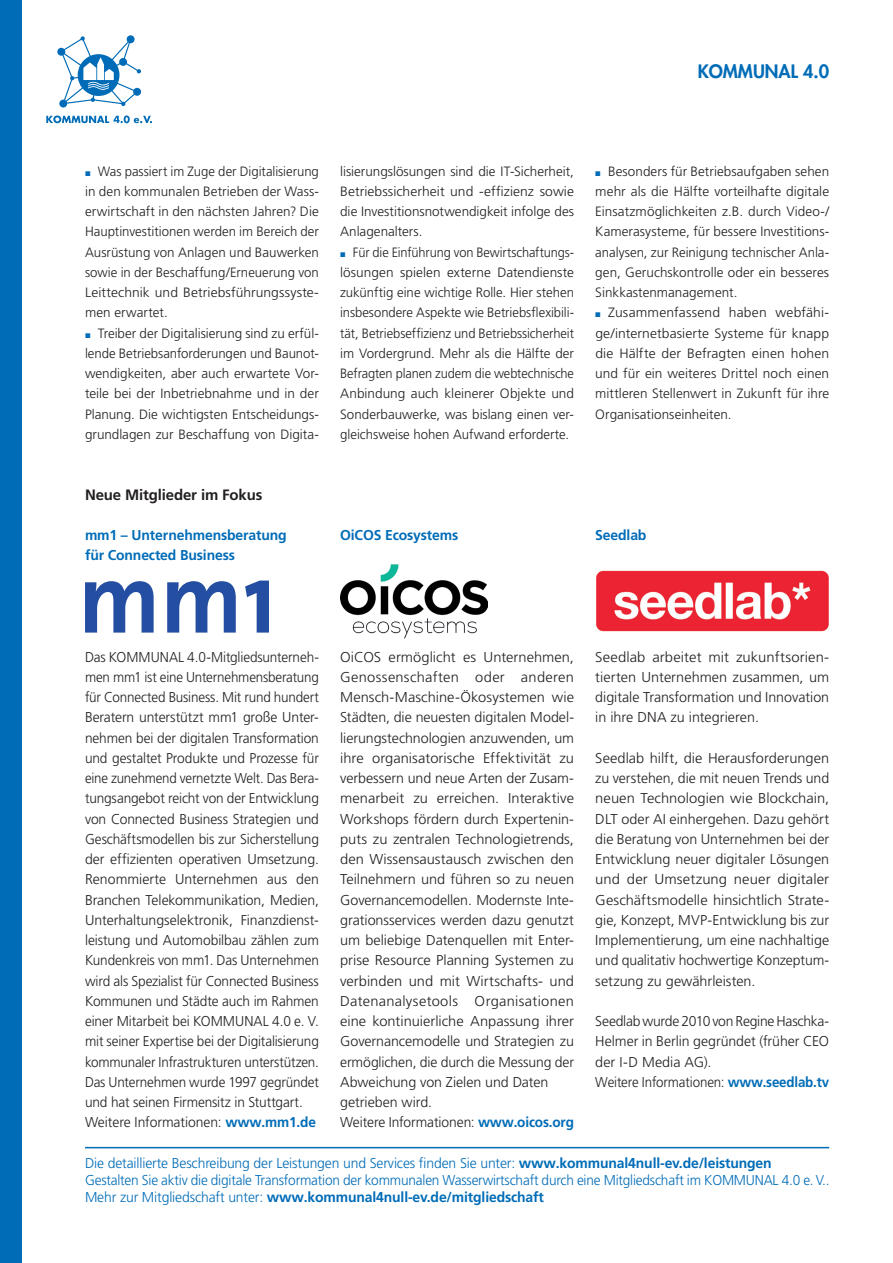
<style>
.page{position:relative;width:893px;height:1263px;background:#fff}
.page>*{position:absolute;margin:0;border:0;box-sizing:border-box;transform-origin:0 0}
.t1{font:800 18px "Futura Std";color:#006cb7}
.t2{font:700 15px "Frutiger LT Pro";letter-spacing:-.01em;color:#231f20}
.t3{font:300 14.25px/20.2px "Frutiger LT Pro";letter-spacing:-.005em;color:#231f20}
.t4{font:300 14.25px/20.2px "Frutiger LT Pro";letter-spacing:-.005em;color:#231f20;scale:.95 1}
.t5{font:300 14.25px/17.1px "Frutiger LT Pro";letter-spacing:-.015em;color:#006cb7}
.t6{font:300 14.25px/20.2px "Frutiger LT Pro";letter-spacing:-.005em;color:#231f20;text-align:justify;scale:1.04 1}
.t7{font:700 14.25px/20.2px "Frutiger LT Pro";letter-spacing:-.01em;color:#006cb7}
.t8{font:300 13.5px/20.2px "Frutiger LT Pro";color:#231f20;text-align:justify}
.t9{font:300 13.5px/20.2px "Frutiger LT Pro";color:#231f20;text-align:justify;scale:.95 1}
.s1{font-weight:700;color:#006cb7}
.s2{font-weight:700}
</style>
<div class="page">
<div style="left:0;top:0;width:21px;height:1263px;background:#006cb7"></div>
<svg style="left:57px;top:35px;width:84px;height:73px"></svg>
<svg style="left:46px;top:115px;width:106px;height:8px"></svg>
<hr style="left:85px;top:1147px;width:744px;height:1px;background:#006cb7">
<svg style="left:85px;top:581px;width:69px;height:52px"></svg>
<svg style="left:167px;top:581px;width:69px;height:52px"></svg>
<svg style="left:245px;top:581px;width:24px;height:52px"></svg>
<img style="left:340px;top:564px;width:147px;height:75px">
<img style="left:596px;top:570px;width:233px;height:61px">
<p class="t1" style="left:698px;top:60px;width:133px">KOMMUNAL 4.0</p>
<p class="t8" style="left:85px;top:161px;width:235px;text-indent:13px">Was passiert im Zuge der Digitalisierung in den kommunalen Betrieben der Wass&shy;erwirtschaft in den nächsten Jahren? Die Hauptinvestitionen werden im Bereich der Ausrüstung von Anlagen und Bauwerken sowie in der Beschaffung/Erneuerung von Leittechnik und Betriebsführungssyste&shy;men erwartet.</p>
<p class="t8" style="left:85px;top:323px;width:235px;text-indent:13px">Treiber der Digitalisierung sind zu erfül&shy;lende Betriebsanforderungen und Baunot&shy;wendigkeiten, aber auch erwartete Vor&shy;teile bei der Inbetriebnahme und in der Planung. Die wichtigsten Entscheidungs&shy;grundlagen zur Beschaffung von Digita-</p>
<p class="t2" style="left:85px;top:485px;width:179px">Neue Mitglieder im Fokus</p>
<p class="t7" style="left:85px;top:525px;width:203px">mm1 – Unternehmensberatung für Connected Business</p>
<p class="t8" style="left:340px;top:161px;width:235px">lisierungslösungen sind die IT-Sicherheit, Betriebssicherheit und -effizienz sowie die Investitionsnotwendigkeit infolge des Anlagenalters.</p>
<p class="t9" style="left:340px;top:242px;width:248px;text-indent:13px">Für die Einführung von Bewirtschaftungs&shy;lösungen spielen externe Datendienste zukünftig eine wichtige Rolle. Hier stehen insbesondere Aspekte wie Betriebsflexibili&shy;tät, Betriebseffizienz und Betriebssicherheit im Vordergrund. Mehr als die Hälfte der Befragten planen zudem die webtechnische Anbindung auch kleinerer Objekte und Sonderbauwerke, was bislang einen ver&shy;gleichsweise hohen Aufwand erforderte.</p>
<p class="t7" style="left:340px;top:525px;width:120px">OiCOS Ecosystems</p>
<p class="t8" style="left:595px;top:161px;width:235px;text-indent:13px">Besonders für Betriebsaufgaben sehen mehr als die Hälfte vorteilhafte digitale Einsatzmöglichkeiten z.B. durch Video-/ Kamerasysteme, für bessere Investitions&shy;analysen, zur Reinigung technischer Anla&shy;gen, Geruchskontrolle oder ein besseres Sinkkastenmanagement.</p>
<p class="t8" style="left:595px;top:303px;width:235px;text-indent:13px">Zusammenfassend haben webfähi&shy;ge/internetbasierte Systeme für knapp die Hälfte der Befragten einen hohen und für ein weiteres Drittel noch einen mittleren Stellenwert in Zukunft für ihre Organisationseinheiten.</p>
<p class="t7" style="left:595px;top:525px;width:53px">Seedlab</p>
<p class="t4" style="left:85px;top:647px;width:248px">Das KOMMUNAL 4.0-Mitgliedsunterneh&shy;men mm1 ist eine Unternehmensberatung für Connected Business. Mit rund hundert Beratern unterstützt mm1 große Unter&shy;nehmen bei der digitalen Transformation und gestaltet Produkte und Prozesse für eine zunehmend vernetzte Welt. Das Bera&shy;tungsangebot reicht von der Entwicklung von Connected Business Strategien und Geschäftsmodellen bis zur Sicherstellung der effizienten operativen Umsetzung.<br>Renommierte Unternehmen aus den Branchen Telekommunikation, Medien, Unterhaltungselektronik, Finanzdienst&shy;leistung und Automobilbau zählen zum Kundenkreis von mm1. Das Unternehmen wird als Spezialist für Connected Business Kommunen und Städte auch im Rahmen einer Mitarbeit bei KOMMUNAL 4.0 e. V. mit seiner Expertise bei der Digitalisierung kommunaler Infrastrukturen unterstützen.<br>Das Unternehmen wurde 1997 gegründet und hat seinen Firmensitz in Stuttgart.<br>Weitere Informationen: <span class="s1">www.mm1.de</span></p>
<p class="t3" style="left:340px;top:647px;width:235px">OiCOS ermöglicht es Unternehmen, Genossenschaften oder anderen Mensch-Maschine-Ökosystemen wie Städten, die neuesten digitalen Model&shy;lierungstechnologien anzuwenden, um ihre organisatorische Effektivität zu verbessern und neue Arten der Zusam&shy;menarbeit zu erreichen. Interaktive Workshops fördern durch Expertenin&shy;puts zu zentralen Technologietrends, den Wissensaustausch zwischen den Teilnehmern und führen so zu neuen Governancemodellen. Modernste Inte&shy;grationsservices werden dazu genutzt um beliebige Datenquellen mit Enter&shy;prise Resource Planning Systemen zu verbinden und mit Wirtschafts- und Datenanalysetools Organisationen eine kontinuierliche Anpassung ihrer Governancemodelle und Strategien zu ermöglichen, die durch die Messung der Abweichung von Zielen und Daten getrieben wird.<br>Weitere Informationen: <span class="s1">www.oicos.org</span></p>
<p class="t6" style="left:595px;top:647px;width:226px">Seedlab arbeitet mit zukunftsorien&shy;tierten Unternehmen zusammen, um digitale Transformation und Innovation in ihre DNA zu integrieren.</p>
<p class="t3" style="left:595px;top:748px;width:235px;text-align:justify">Seedlab hilft, die Herausforderungen zu verstehen, die mit neuen Trends und neuen Technologien wie Blockchain, DLT oder AI einhergehen. Dazu gehört die Beratung von Unternehmen bei der Entwicklung neuer digitaler Lösungen und der Umsetzung neuer digitaler Geschäftsmodelle hinsichtlich Strate&shy;gie, Konzept, MVP-Entwicklung bis zur Implementierung, um eine nachhaltige und qualitativ hochwertige Konzeptum&shy;setzung zu gewährleisten.</p>
<p class="t3" style="left:595px;top:1011px;width:235px">Seedlab wurde 2010 von Regine Haschka-Helmer in Berlin gegründet (früher CEO der I-D Media AG).<br>Weitere Informationen: <span class="s1">www.seedlab.tv</span></p>
<p class="t5" style="left:85px;top:1154px;width:746px">Die detaillierte Beschreibung der Leistungen und Services finden Sie unter: <span class="s2">www.kommunal4null-ev.de/leistungen<br></span>Gestalten Sie aktiv die digitale Transformation der kommunalen Wasserwirtschaft durch eine Mitgliedschaft im KOMMUNAL 4.0 e. V..<br>Mehr zur Mitgliedschaft unter: <span class="s2">www.kommunal4null-ev.de/mitgliedschaft</span></p>
</div>
